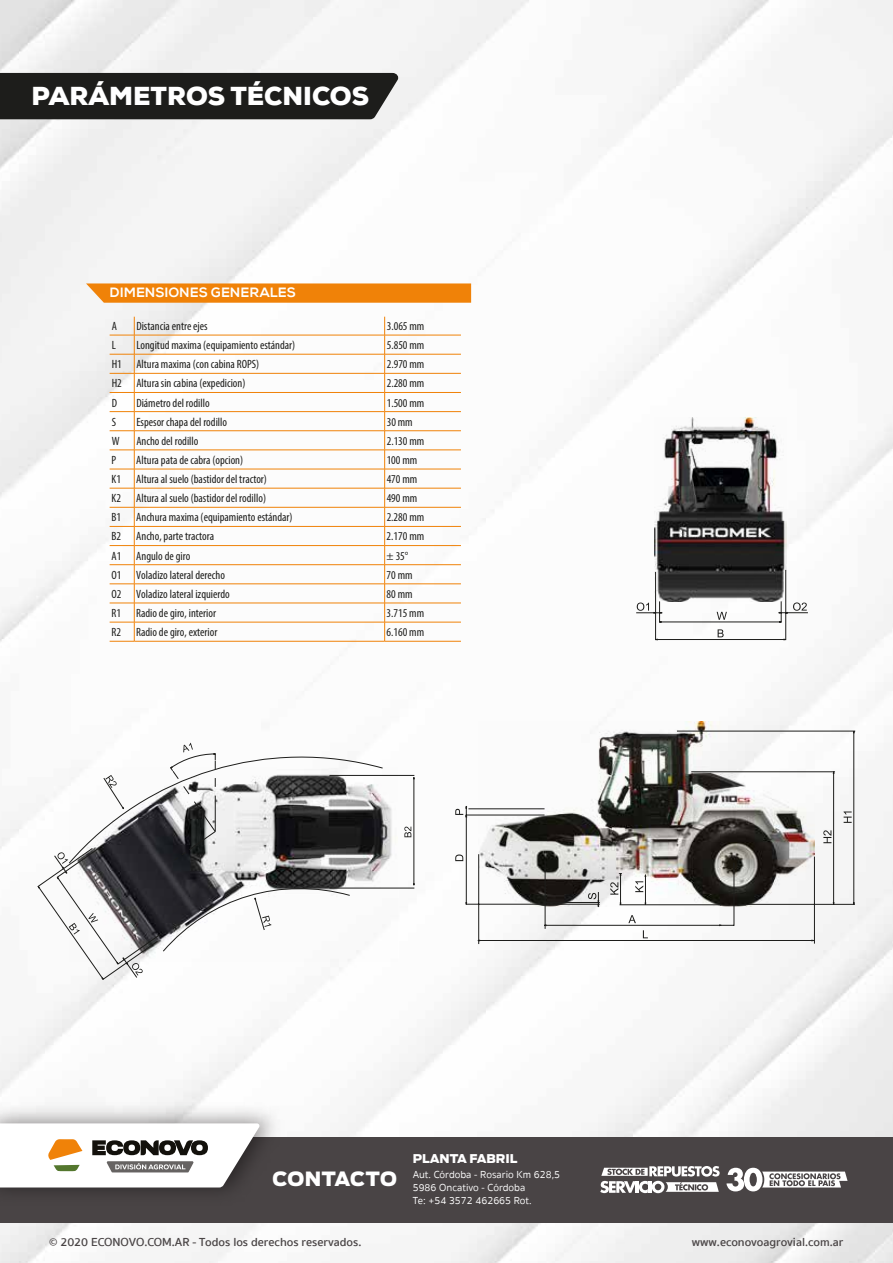
<style>
.page{position:relative;width:893px;height:1263px;background:#fff}
.page>*{position:absolute;margin:0;border:0;box-sizing:border-box;transform-origin:0 0}
.t1{font:900 25.95px "Nexa";color:#fff}
.t2{font:900 19.5px "Antenna";letter-spacing:.015em;color:#fff}
.t3{font:800 13.5px "Nexa";color:#fff}
.t4{font:condensed 12px "Myriad Pro";color:#1d1d1b}
.t5{font:600 12px "Sukhumvit Set";color:#494445}
.t6{font:900 12px "Antenna";color:#fff}
.t7{font:10.5px/12.8px "Sukhumvit Set Text";color:#fff}
</style>
<div class="page">
<img style="left:0;top:0;width:893px;height:1263px">
<div style="left:0;top:1137px;width:893px;height:85px;background:#494445"></div>
<img style="left:0;top:1067px;width:320px;height:173px">
<svg style="left:0;top:1123px;width:260px;height:64px"></svg>
<svg style="left:600px;top:1166px;width:120px;height:27px"></svg>
<svg style="left:726px;top:1168px;width:121px;height:23px"></svg>
<div style="left:0;top:73px;width:400px;height:46px;background:#1d1d1b"></div>
<svg style="left:37px;top:737px;width:378px;height:243px"></svg>
<img style="left:654px;top:417px;width:132px;height:185px">
<svg style="left:717px;top:612px;width:10px;height:8px"></svg>
<svg style="left:718px;top:629px;width:6px;height:8px"></svg>
<hr style="left:655px;top:572px;width:1px;height:68px;background:#1d1d1b">
<svg style="left:779px;top:601px;width:28px;height:22px"></svg>
<hr style="left:785px;top:570px;width:1px;height:70px;background:#1d1d1b">
<hr style="left:656px;top:639px;width:130px;height:1px;background:#1d1d1b">
<hr style="left:660px;top:622px;width:121px;height:1px;background:#1d1d1b">
<svg style="left:636px;top:601px;width:26px;height:22px"></svg>
<hr style="left:778px;top:612px;width:30px;height:1px;background:#1d1d1b">
<img style="left:478px;top:721px;width:336px;height:185px">
<svg style="left:643px;top:930px;width:5px;height:8px"></svg>
<svg style="left:628px;top:915px;width:8px;height:8px"></svg>
<svg style="left:844px;top:811px;width:8px;height:12px"></svg>
<svg style="left:823px;top:830px;width:8px;height:13px"></svg>
<svg style="left:635px;top:875px;width:10px;height:17px"></svg>
<svg style="left:610px;top:882px;width:8px;height:13px"></svg>
<svg style="left:455px;top:854px;width:8px;height:7px"></svg>
<svg style="left:455px;top:807px;width:11px;height:10px"></svg>
<hr style="left:466px;top:806px;width:1px;height:98px;background:#1d1d1b">
<hr style="left:478px;top:854px;width:1px;height:90px;background:#1d1d1b">
<hr style="left:479px;top:940px;width:335px;height:1px;background:#1d1d1b">
<hr style="left:545px;top:925px;width:189px;height:1px;background:#1d1d1b">
<hr style="left:545px;top:862px;width:1px;height:67px;background:#1d1d1b">
<hr style="left:619px;top:904px;width:102px;height:1px;background:#1d1d1b">
<hr style="left:738px;top:904px;width:117px;height:1px;background:#1d1d1b">
<hr style="left:466px;top:904px;width:78px;height:1px;background:#1d1d1b">
<hr style="left:546px;top:904px;width:54px;height:1px;background:#1d1d1b">
<hr style="left:546px;top:902px;width:54px;height:1px;background:#1d1d1b">
<svg style="left:588px;top:892px;width:11px;height:15px"></svg>
<hr style="left:620px;top:874px;width:1px;height:31px;background:#1d1d1b">
<hr style="left:645px;top:875px;width:1px;height:30px;background:#1d1d1b">
<hr style="left:466px;top:815px;width:78px;height:1px;background:#1d1d1b">
<hr style="left:468px;top:808px;width:76px;height:1px;background:#1d1d1b">
<hr style="left:691px;top:771px;width:144px;height:1px;background:#1d1d1b">
<hr style="left:734px;top:863px;width:1px;height:63px;background:#1d1d1b">
<hr style="left:677px;top:731px;width:178px;height:1px;background:#1d1d1b">
<hr style="left:814px;top:856px;width:1px;height:88px;background:#1d1d1b">
<hr style="left:833px;top:772px;width:1px;height:132px;background:#1d1d1b">
<hr style="left:853px;top:731px;width:1px;height:173px;background:#1d1d1b">
<svg style="left:86px;top:283px;width:385px;height:20px"></svg>
<hr style="left:134px;top:335px;width:251px;height:1px;background:#f08208">
<hr style="left:385px;top:335px;width:76px;height:1px;background:#f08208">
<hr style="left:134px;top:354px;width:251px;height:1px;background:#f08208">
<hr style="left:385px;top:354px;width:76px;height:1px;background:#f08208">
<hr style="left:134px;top:373px;width:251px;height:1px;background:#f08208">
<hr style="left:385px;top:373px;width:76px;height:1px;background:#f08208">
<hr style="left:134px;top:392px;width:251px;height:1px;background:#f08208">
<hr style="left:385px;top:392px;width:76px;height:1px;background:#f08208">
<hr style="left:134px;top:411px;width:251px;height:1px;background:#f08208">
<hr style="left:385px;top:411px;width:76px;height:1px;background:#f08208">
<hr style="left:134px;top:430px;width:251px;height:1px;background:#f08208">
<hr style="left:385px;top:430px;width:76px;height:1px;background:#f08208">
<hr style="left:134px;top:449px;width:251px;height:1px;background:#f08208">
<hr style="left:385px;top:449px;width:76px;height:1px;background:#f08208">
<hr style="left:134px;top:469px;width:251px;height:1px;background:#f08208">
<hr style="left:385px;top:469px;width:76px;height:1px;background:#f08208">
<hr style="left:134px;top:488px;width:251px;height:1px;background:#f08208">
<hr style="left:385px;top:488px;width:76px;height:1px;background:#f08208">
<hr style="left:134px;top:507px;width:251px;height:1px;background:#f08208">
<hr style="left:385px;top:507px;width:76px;height:1px;background:#f08208">
<hr style="left:134px;top:526px;width:251px;height:1px;background:#f08208">
<hr style="left:385px;top:526px;width:76px;height:1px;background:#f08208">
<hr style="left:134px;top:545px;width:251px;height:1px;background:#f08208">
<hr style="left:385px;top:545px;width:76px;height:1px;background:#f08208">
<hr style="left:134px;top:564px;width:251px;height:1px;background:#f08208">
<hr style="left:385px;top:564px;width:76px;height:1px;background:#f08208">
<hr style="left:134px;top:583px;width:251px;height:1px;background:#f08208">
<hr style="left:385px;top:583px;width:76px;height:1px;background:#f08208">
<hr style="left:134px;top:603px;width:251px;height:1px;background:#f08208">
<hr style="left:385px;top:603px;width:76px;height:1px;background:#f08208">
<hr style="left:134px;top:622px;width:251px;height:1px;background:#f08208">
<hr style="left:385px;top:622px;width:76px;height:1px;background:#f08208">
<hr style="left:134px;top:641px;width:251px;height:1px;background:#f08208">
<hr style="left:385px;top:641px;width:76px;height:1px;background:#f08208">
<svg style="left:110px;top:317px;width:25px;height:325px"></svg>
<svg style="left:384px;top:317px;width:1px;height:324px"></svg>
<h1 class="t1" style="left:32px;top:79px;width:339px">PARÁMETROS TÉCNICOS</h1>
<p class="t3" style="left:110px;top:284px;width:188px">DIMENSIONES GENERALES</p>
<p class="t4" style="left:112px;top:319px;width:7px">A</p>
<p class="t4" style="left:136px;top:319px;width:73px">Distancia entre ejes</p>
<p class="t4" style="left:387px;top:319px;width:39px">3.065 mm</p>
<p class="t4" style="left:112px;top:338px;width:6px">L</p>
<p class="t4" style="left:136px;top:338px;width:160px">Longitud maxima (equipamiento estándar)</p>
<p class="t4" style="left:387px;top:338px;width:39px">5.850 mm</p>
<p class="t4" style="left:112px;top:357px;width:149px">H1 Altura maxima (con cabina ROPS)</p>
<p class="t4" style="left:387px;top:357px;width:39px">2.970 mm</p>
<p class="t4" style="left:112px;top:376px;width:135px">H2 Altura sin cabina (expedicion)</p>
<p class="t4" style="left:387px;top:376px;width:39px">2.280 mm</p>
<p class="t4" style="left:112px;top:395px;width:7px">D</p>
<p class="t4" style="left:136px;top:395px;width:75px">Diámetro del rodillo</p>
<p class="t4" style="left:387px;top:395px;width:39px">1.500 mm</p>
<p class="t4" style="left:112px;top:414px;width:6px">S</p>
<p class="t4" style="left:136px;top:414px;width:92px">Espesor chapa del rodillo</p>
<p class="t4" style="left:387px;top:414px;width:28px">30 mm</p>
<p class="t4" style="left:112px;top:434px;width:9px">W</p>
<p class="t4" style="left:136px;top:434px;width:64px">Ancho del rodillo</p>
<p class="t4" style="left:387px;top:434px;width:39px">2.130 mm</p>
<p class="t4" style="left:112px;top:453px;width:6px">P</p>
<p class="t4" style="left:136px;top:453px;width:108px">Altura pata de cabra (opcion)</p>
<p class="t4" style="left:387px;top:453px;width:32px">100 mm</p>
<p class="t4" style="left:112px;top:472px;width:11px">K1</p>
<p class="t4" style="left:136px;top:472px;width:132px">Altura al suelo (bastidor del tractor)</p>
<p class="t4" style="left:387px;top:472px;width:32px">470 mm</p>
<p class="t4" style="left:112px;top:491px;width:11px">K2</p>
<p class="t4" style="left:136px;top:491px;width:131px">Altura al suelo (bastidor del rodillo)</p>
<p class="t4" style="left:387px;top:491px;width:32px">490 mm</p>
<p class="t4" style="left:112px;top:510px;width:11px">B1</p>
<p class="t4" style="left:136px;top:510px;width:158px">Anchura maxima (equipamiento estándar)</p>
<p class="t4" style="left:387px;top:510px;width:39px">2.280 mm</p>
<p class="t4" style="left:112px;top:529px;width:11px">B2</p>
<p class="t4" style="left:136px;top:529px;width:79px">Ancho, parte tractora</p>
<p class="t4" style="left:387px;top:529px;width:39px">2.170 mm</p>
<p class="t4" style="left:112px;top:548px;width:80px">A1 Angulo de giro</p>
<p class="t4" style="left:387px;top:548px;width:23px">± 35°</p>
<p class="t4" style="left:112px;top:567px;width:115px">O1 Voladizo lateral derecho</p>
<p class="t4" style="left:387px;top:567px;width:28px">70 mm</p>
<p class="t4" style="left:112px;top:587px;width:120px">O2 Voladizo lateral izquierdo</p>
<p class="t4" style="left:387px;top:587px;width:28px">80 mm</p>
<p class="t4" style="left:112px;top:606px;width:11px">R1</p>
<p class="t4" style="left:136px;top:606px;width:81px">Radio de giro, interior</p>
<p class="t4" style="left:387px;top:606px;width:39px">3.715 mm</p>
<p class="t4" style="left:112px;top:625px;width:11px">R2</p>
<p class="t4" style="left:136px;top:625px;width:83px">Radio de giro, exterior</p>
<p class="t4" style="left:387px;top:625px;width:39px">6.160 mm</p>
<h2 class="t2" style="left:272px;top:1167px;width:126px">CONTACTO</h2>
<p class="t6" style="left:413px;top:1152px;width:106px">PLANTA FABRIL</p>
<p class="t7" style="left:413px;top:1168px;width:149px">Aut. Córdoba - Rosario Km 628,5<br>5986 Oncativo - Córdoba<br>Te: +54 3572 462665 Rot.</p>
<p class="t5" style="left:49px;top:1233px;width:314px">© 2020 ECONOVO.COM.AR - Todos los derechos reservados.</p>
<p class="t5" style="left:692px;top:1233px;width:153px">www.econovoagrovial.com.ar</p>
</div>
